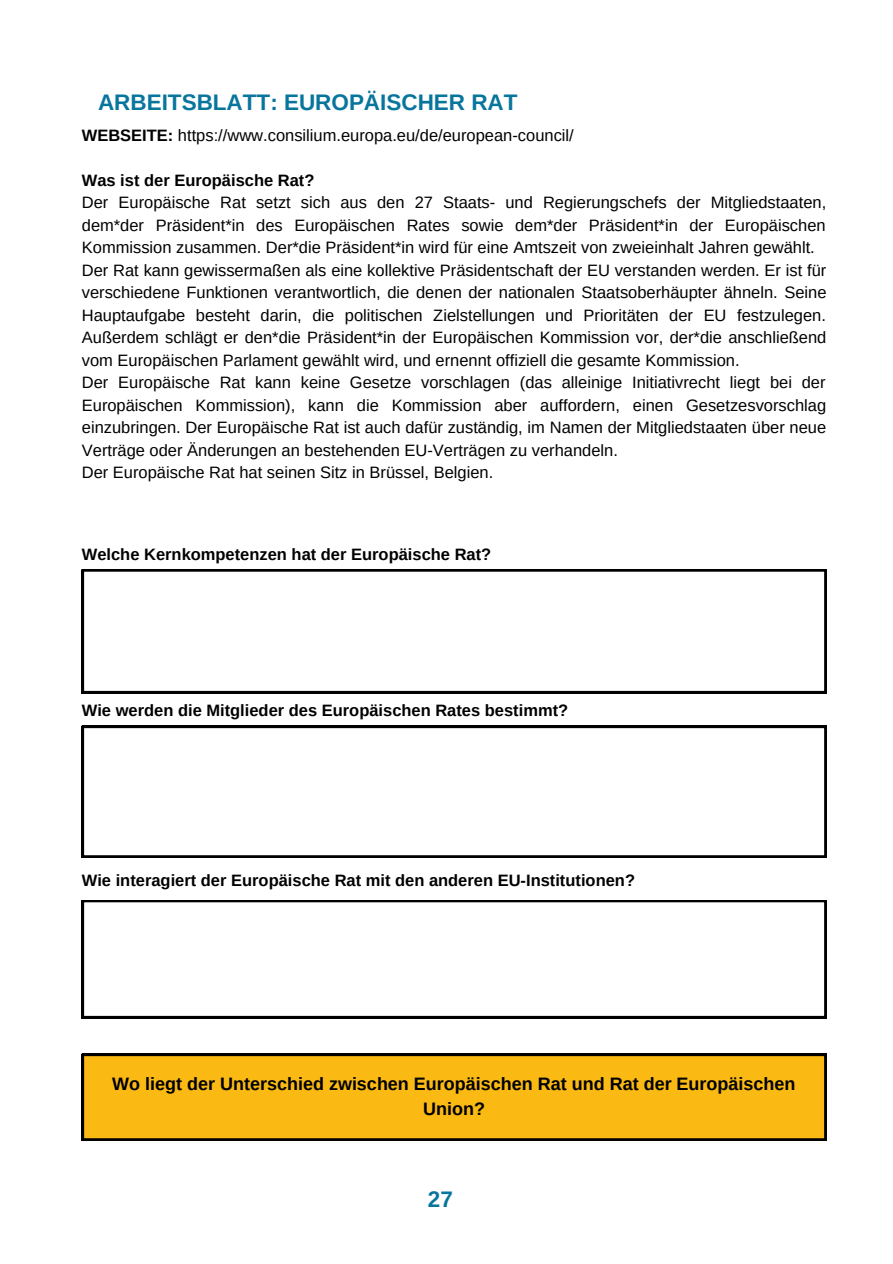
<style>
.page{position:relative;width:893px;height:1264px;background:#fff}
.page>*{position:absolute;margin:0;border:0;box-sizing:border-box;transform-origin:0 0}
.t1{font:700 22.5px "Arimo";color:#08759d}
.t2{font:700 18px/24.8px "Arimo";color:#000;text-align:center}
.t3{font:16.5px/22.5px "Arimo";color:#000}
.t4{font:700 16.5px "Arimo";color:#000}
.s1{font-weight:700}
</style>
<div class="page">
<svg style="left:82px;top:569px;width:744px;height:124px"></svg>
<svg style="left:82px;top:726px;width:744px;height:131px"></svg>
<svg style="left:82px;top:900px;width:744px;height:118px"></svg>
<svg style="left:82px;top:1053px;width:744px;height:87px"></svg>
<h1 class="t1" style="left:98px;top:89px;width:421px">ARBEITSBLATT: EUROPÄISCHER RAT</h1>
<p class="t3" style="left:82px;top:124px;width:493px"><span class="s1">WEBSEITE:</span> https://www.consilium.europa.eu/de/european-council/</p>
<p class="t4" style="left:82px;top:171px;width:234px">Was ist der Europäische Rat?</p>
<p class="t3" style="left:82px;top:191px;width:746px">Der Europäische Rat setzt sich aus den 27 Staats- und Regierungschefs der Mitgliedstaaten, dem*der Präsident*in des Europäischen Rates sowie dem*der Präsident*in der Europäischen Kommission zusammen. Der*die Präsident*in wird für eine Amtszeit von zweieinhalt Jahren gewählt.<br>Der Rat kann gewissermaßen als eine kollektive Präsidentschaft der EU verstanden werden. Er ist für verschiedene Funktionen verantwortlich, die denen der nationalen Staatsoberhäupter ähneln. Seine Hauptaufgabe besteht darin, die politischen Zielstellungen und Prioritäten der EU festzulegen.<br>Außerdem schlägt er den*die Präsident*in der Europäischen Kommission vor, der*die anschließend vom Europäischen Parlament gewählt wird, und ernennt offiziell die gesamte Kommission.<br>Der Europäische Rat kann keine Gesetze vorschlagen (das alleinige Initiativrecht liegt bei der Europäischen Kommission), kann die Kommission aber auffordern, einen Gesetzesvorschlag einzubringen. Der Europäische Rat ist auch dafür zuständig, im Namen der Mitgliedstaaten über neue Verträge oder Änderungen an bestehenden EU-Verträgen zu verhandeln.<br>Der Europäische Rat hat seinen Sitz in Brüssel, Belgien.</p>
<p class="t4" style="left:82px;top:545px;width:411px">Welche Kernkompetenzen hat der Europäische Rat?</p>
<p class="t4" style="left:82px;top:701px;width:488px">Wie werden die Mitglieder des Europäischen Rates bestimmt?</p>
<p class="t4" style="left:82px;top:871px;width:554px">Wie interagiert der Europäische Rat mit den anderen EU-Institutionen?</p>
<p class="t2" style="left:112px;top:1071px;width:684px">Wo liegt der Unterschied zwischen Europäischen Rat und Rat der Europäischen<br>Union?</p>
<h1 class="t1" style="left:428px;top:1186px;width:26px">27</h1>
</div>
